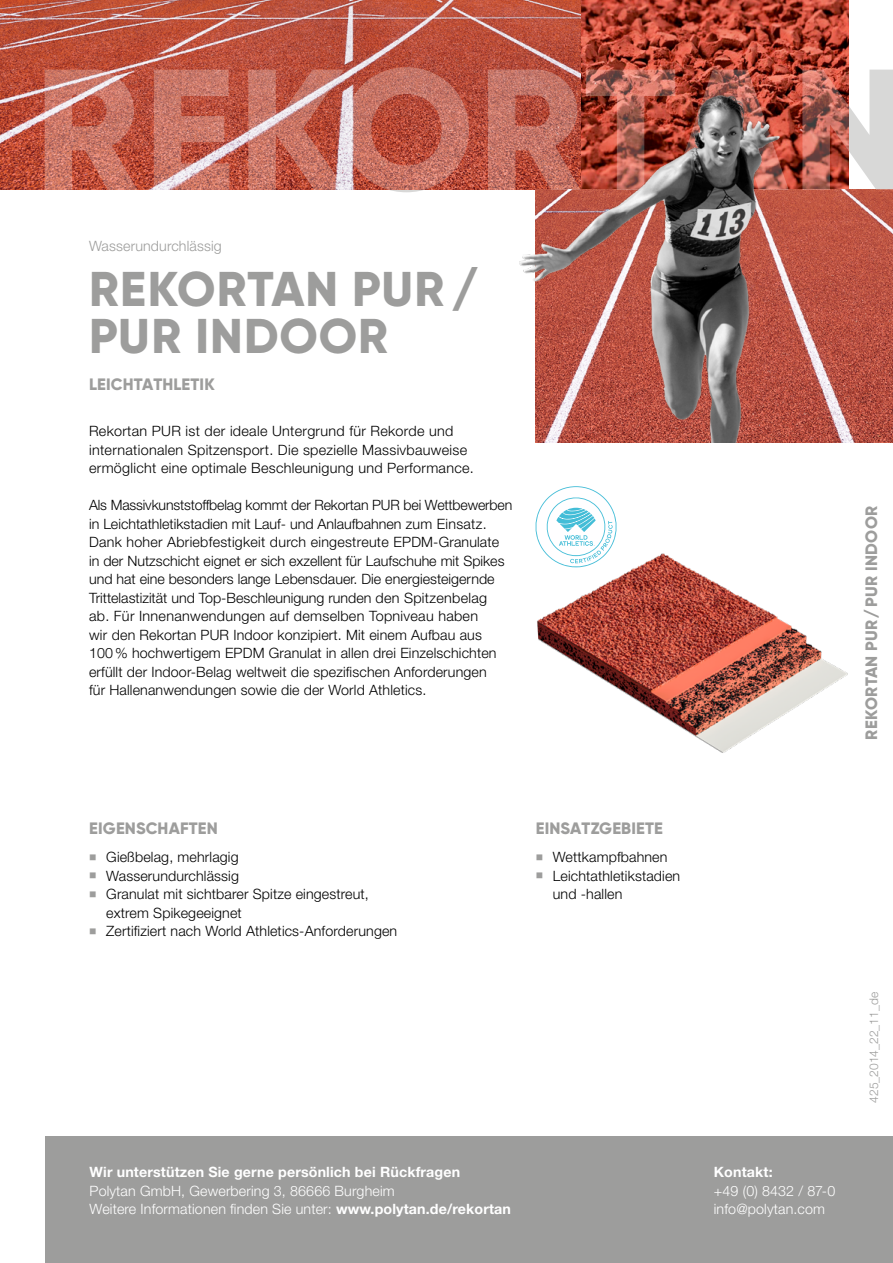
<style>
.page{position:relative;width:893px;height:1263px;background:#fff}
.page>*{position:absolute;margin:0;border:0;box-sizing:border-box;transform-origin:0 0}
.t1{font:800 48.75px/46.3px "Gilroy";letter-spacing:.02em;color:#9d9d9c}
.t2{font:800 16.5px "Gilroy";letter-spacing:.01em;color:#9d9d9c}
.t3{font:300 14.25px/18.6px "Helvetica Neue LT Std";letter-spacing:.01em;color:#000}
.t4{font:300 14.25px/18.5px "Helvetica Neue LT Std";letter-spacing:.01em;color:#fff}
.t5{font:700 14.25px "Helvetica Neue LT Std";letter-spacing:.01em;color:#fff}
.t6{font:300 14.25px "Helvetica Neue LT Std";letter-spacing:.01em;color:#9d9d9c}
.t7{font:300 12px "Helvetica Neue LT Std";color:#9d9d9c}
.s1{font-weight:700}
</style>
<div class="page">
<img style="left:0;top:0;width:514px;height:190px">
<svg style="left:45px;top:67px;width:469px;height:125px"></svg>
<div style="left:45px;top:1136px;width:848px;height:127px;background:#9d9d9c"></div>
<img style="left:514px;top:0;width:379px;height:442px">
<svg style="left:535px;top:486px;width:82px;height:44px"></svg>
<img style="left:535px;top:530px;width:313px;height:223px">
<p class="t6" style="left:89px;top:237px;width:134px">Wasserundurchlässig</p>
<h1 class="t1" style="left:89px;top:266px;width:390px">REKORTAN PUR /<br>PUR INDOOR</h1>
<p class="t2" style="left:89px;top:374px;width:127px">LEICHTATHLETIK</p>
<p class="t3" style="left:89px;top:421px;width:386px">Rekortan PUR ist der ideale Untergrund für Rekorde und internationalen Spitzensport. Die spezielle Massivbauweise ermöglicht eine optimale Beschleunigung und Performance.</p>
<p class="t3" style="left:89px;top:495px;width:425px">Als Massivkunststoffbelag kommt der Rekortan PUR bei Wettbewerben in Leichtathletikstadien mit Lauf- und Anlaufbahnen zum Einsatz.<br>Dank hoher Abriebfestigkeit durch eingestreute EPDM-Granulate in der Nutzschicht eignet er sich exzellent für Laufschuhe mit Spikes und hat eine besonders lange Lebensdauer. Die energiesteigernde Trittelastizität und Top-Beschleunigung runden den Spitzenbelag<br>ab. Für Innenanwendungen auf demselben Topniveau haben<br>wir den Rekortan PUR Indoor konzipiert. Mit einem Aufbau aus 100% hochwertigem EPDM Granulat in allen drei Einzelschichten erfüllt der Indoor-Belag weltweit die spezifischen Anforderungen<br>für Hallenanwendungen sowie die der World Athletics.</p>
<p class="t2" style="left:89px;top:818px;width:130px">EIGENSCHAFTEN</p>
<p class="t3" style="left:106px;top:848px;width:292px">Gießbelag, mehrlagig<br>Wasserundurchlässig<br>Granulat mit sichtbarer Spitze eingestreut, extrem Spikegeeignet<br>Zertifiziert nach World Athletics-Anforderungen</p>
<p class="t2" style="left:536px;top:818px;width:129px">EINSATZGEBIETE</p>
<p class="t3" style="left:553px;top:848px;width:129px">Wettkampfbahnen<br>Leichtathletikstadien und -hallen</p>
<p class="t5" style="left:90px;top:1163px;width:372px">Wir unterstützen Sie gerne persönlich bei Rückfragen</p>
<p class="t4" style="left:90px;top:1181px;width:423px">Polytan GmbH, Gewerbering 3, 86666 Burgheim<br>Weitere Informationen finden Sie unter: <span class="s1">www.polytan.de/rekortan</span></p>
<p class="t2" style="left:861px;top:740px;width:235px;rotate:-90deg">REKORTAN PUR/PUR INDOOR</p>
<p class="t5" style="left:714px;top:1163px;width:60px">Kontakt:</p>
<p class="t4" style="left:714px;top:1181px;width:123px">+49 (0) 8432 / 87-0 info@polytan.com</p>
<p class="t7" style="left:867px;top:1103px;width:112px;rotate:-90deg">425_2014_22_11_de</p>
</div>
